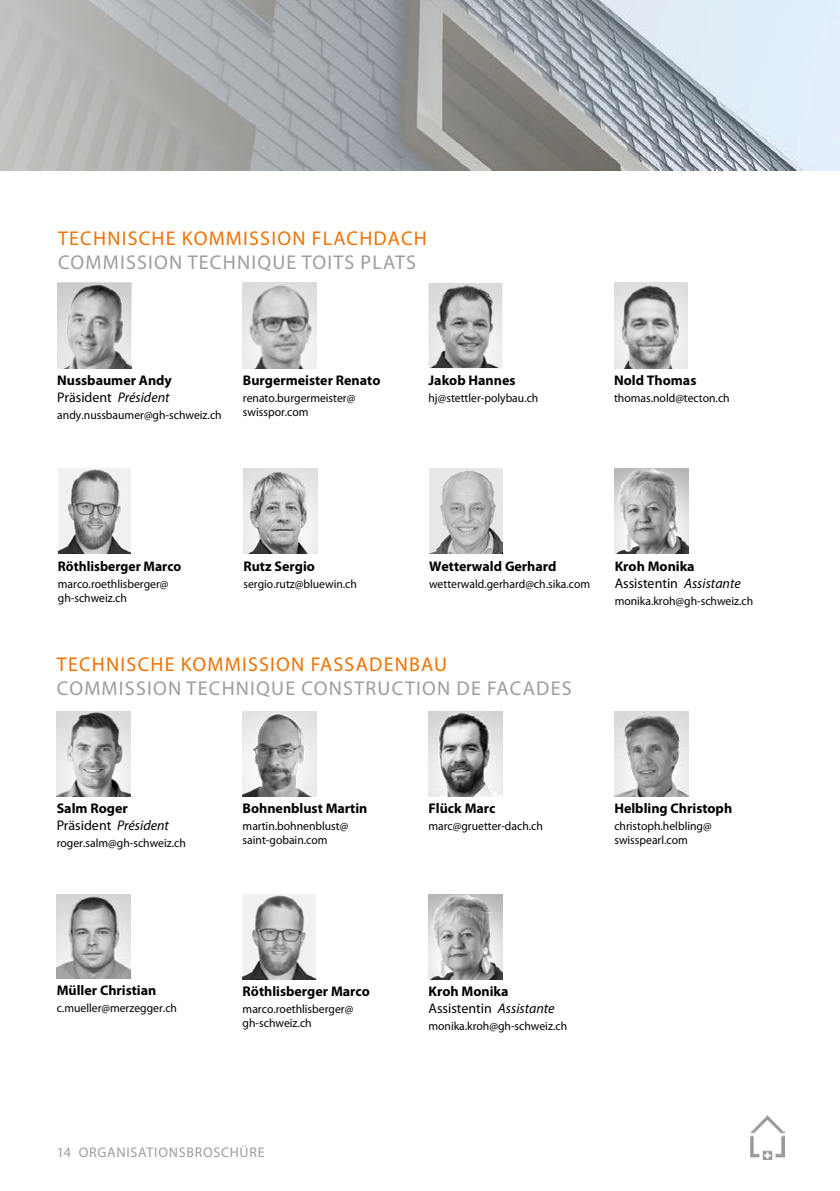
<style>
.page{position:relative;width:840px;height:1191px;background:#fff}
.page>*{position:absolute;margin:0;border:0;box-sizing:border-box;transform-origin:0 0}
.t1{font:20px "Myriad Pro";letter-spacing:.06em;color:#9d9d9c}
.t2{font:20px "Myriad Pro";letter-spacing:.06em;color:#ee7203}
.t3{font:700 14px/17px "Myriad Pro";color:#000}
.t4{font:14px/17px "Myriad Pro";color:#000}
.t5{font:14px "Myriad Pro";letter-spacing:.055em;color:#9d9d9c}
.t6{font:12px/14px "Myriad Pro";color:#000}
.s1{font-weight:400}
.s2{font-weight:400;font-style:italic}
.s3{font-weight:700}
.s4{font-style:italic}
</style>
<div class="page">
<svg style="left:0;top:0;width:839px;height:170px;background:#adb2b5"></svg>
<img style="left:750px;top:1115px;width:34px;height:44px">
<img style="left:57px;top:711px;width:73px;height:85px">
<img style="left:242px;top:711px;width:74px;height:85px">
<img style="left:428px;top:711px;width:74px;height:85px">
<img style="left:614px;top:711px;width:73px;height:85px">
<img style="left:57px;top:894px;width:73px;height:84px">
<img style="left:243px;top:894px;width:72px;height:85px">
<img style="left:428px;top:894px;width:74px;height:85px">
<img style="left:57px;top:283px;width:74px;height:85px">
<img style="left:243px;top:283px;width:73px;height:85px">
<img style="left:428px;top:283px;width:74px;height:85px">
<img style="left:614px;top:283px;width:73px;height:85px">
<img style="left:58px;top:468px;width:73px;height:85px">
<img style="left:243px;top:468px;width:74px;height:85px">
<img style="left:429px;top:468px;width:73px;height:85px">
<img style="left:614px;top:468px;width:74px;height:85px">
<h1 class="t2" style="left:58px;top:226px;width:370px">TECHNISCHE KOMMISSION FLACHDACH</h1>
<h1 class="t1" style="left:58px;top:250px;width:359px">COMMISSION TECHNIQUE TOITS PLATS</h1>
<p class="t3" style="left:57px;top:371px;width:116px">Nussbaumer Andy<br><span class="s1">Präsident</span> <span class="s2">Président</span></p>
<p class="t6" style="left:57px;top:408px;width:166px">andy.nussbaumer@gh-schweiz.ch</p>
<p class="t3" style="left:243px;top:371px;width:139px">Burgermeister Renato</p>
<p class="t6" style="left:243px;top:391px;width:114px">renato.burgermeister@ swisspor.com</p>
<p class="t3" style="left:428px;top:371px;width:88px">Jakob Hannes</p>
<p class="t6" style="left:428px;top:391px;width:111px">hj@stettler-polybau.ch</p>
<p class="t3" style="left:613px;top:371px;width:84px">Nold Thomas</p>
<p class="t6" style="left:613px;top:391px;width:117px">thomas.nold@tecton.ch</p>
<p class="t3" style="left:58px;top:557px;width:125px">Röthlisberger Marco</p>
<p class="t6" style="left:58px;top:576px;width:112px">marco.roethlisberger@ gh-schweiz.ch</p>
<p class="t3" style="left:243px;top:557px;width:73px">Rutz Sergio</p>
<p class="t6" style="left:243px;top:576px;width:115px">sergio.rutz@bluewin.ch</p>
<p class="t3" style="left:429px;top:557px;width:129px">Wetterwald Gerhard</p>
<p class="t6" style="left:429px;top:576px;width:163px">wetterwald.gerhard@ch.sika.com</p>
<h1 class="t2" style="left:57px;top:651px;width:391px">TECHNISCHE KOMMISSION FASSADENBAU</h1>
<h1 class="t1" style="left:57px;top:675px;width:516px">COMMISSION TECHNIQUE CONSTRUCTION DE FACADES</h1>
<p class="t4" style="left:614px;top:557px;width:128px"><span class="s3">Kroh Monika<br></span>Assistentin <span class="s4">Assistante</span></p>
<p class="t6" style="left:614px;top:593px;width:140px">monika.kroh@gh-schweiz.ch</p>
<p class="t3" style="left:57px;top:799px;width:114px">Salm Roger<br><span class="s1">Präsident</span> <span class="s2">Président</span></p>
<p class="t6" style="left:57px;top:836px;width:131px">roger.salm@gh-schweiz.ch</p>
<p class="t3" style="left:242px;top:799px;width:126px">Bohnenblust Martin</p>
<p class="t6" style="left:242px;top:819px;width:107px">martin.bohnenblust@ saint-gobain.com</p>
<p class="t3" style="left:428px;top:799px;width:68px">Flück Marc</p>
<p class="t6" style="left:428px;top:819px;width:116px">marc@gruetter-dach.ch</p>
<p class="t3" style="left:614px;top:799px;width:119px">Helbling Christoph</p>
<p class="t6" style="left:614px;top:819px;width:99px">christoph.helbling@ swisspearl.com</p>
<p class="t3" style="left:57px;top:981px;width:101px">Müller Christian</p>
<p class="t6" style="left:57px;top:1001px;width:122px">c.mueller@merzegger.ch</p>
<p class="t3" style="left:242px;top:982px;width:129px">Röthlisberger Marco</p>
<p class="t6" style="left:242px;top:1002px;width:112px">marco.roethlisberger@ gh-schweiz.ch</p>
<p class="t5" style="left:57px;top:1143px;width:209px">14 ORGANISATIONSBROSCHÜRE</p>
<p class="t4" style="left:428px;top:983px;width:128px"><span class="s3">Kroh Monika<br></span>Assistentin <span class="s4">Assistante</span></p>
<p class="t6" style="left:428px;top:1019px;width:140px">monika.kroh@gh-schweiz.ch</p>
</div>
